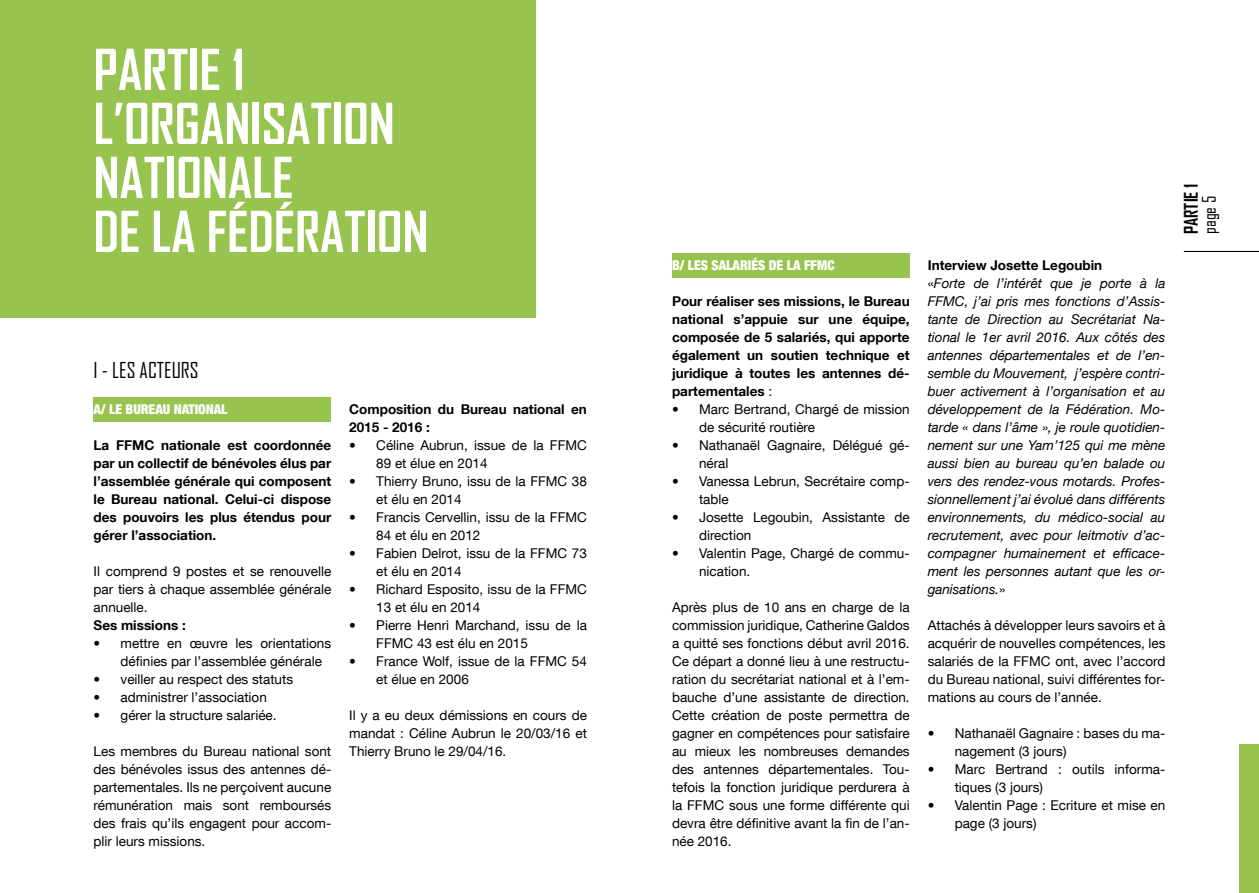
<style>
.page{position:relative;width:1259px;height:893px;background:#fff}
.page>*{position:absolute;margin:0;border:0;box-sizing:border-box;transform-origin:0 0}
.t1{font:700 54px/54px "Agency FB";color:#fff}
.t2{font:21px "Agency FB";color:#000}
.t3{font:700 18px "Agency FB";color:#000}
.t4{font:18px "Agency FB";color:#000}
.t5{font:13.5px/18px "Helvetica Neue LT Com";color:#000}
.t6{font:italic 13.5px/18px "Helvetica Neue LT Com";color:#000}
.t7{font:700 13.5px/18px "Helvetica Neue LT Com";color:#000;text-align:justify}
.t8{font:900 condensed 13.5px "Helvetica Neue LT Com";color:#fff}
.s1{font-weight:400}
.s2{font-weight:700;font-style:normal}
.s3{font-style:normal}
</style>
<div class="page">
<hr style="left:1183px;top:251px;width:76px;height:1px;background:#000">
<div style="left:0;top:0;width:536px;height:317px;background:#97c44e"></div>
<div style="left:1239px;top:744px;width:20px;height:149px;background:#97c44e"></div>
<div style="left:94px;top:398px;width:237px;height:24px;background:#97c44e"></div>
<div style="left:672px;top:254px;width:237px;height:24px;background:#97c44e"></div>
<h1 class="t1" style="left:94px;top:41px;width:336px">PARTIE 1<br>L’ORGANISATION<br>NATIONALE<br>DE LA FÉDÉRATION</h1>
<h2 class="t2" style="left:94px;top:357px;width:107px">I - LES ACTEURS</h2>
<p class="t8" style="left:94px;top:401px;width:135px">A/ LE BUREAU NATIONAL</p>
<p class="t7" style="left:94px;top:436px;width:239px">La FFMC nationale est coordonnée par un collectif de bénévoles élus par l’assemblée générale qui composent le Bureau national. Celui-ci dispose des pouvoirs les plus étendus pour gérer l’association.</p>
<p class="t5" style="left:94px;top:562px;width:239px;text-align:justify">Il comprend 9 postes et se renouvelle par tiers à chaque assemblée générale annuelle.</p>
<p class="t7" style="left:94px;top:616px;width:94px">Ses missions :</p>
<p class="t5" style="left:121px;top:634px;width:212px;text-indent:-27px">• mettre en œuvre les orientations définies par l’assemblée générale</p>
<p class="t5" style="left:94px;top:670px;width:201px">• veiller au respect des statuts</p>
<p class="t5" style="left:94px;top:688px;width:175px">• administrer l’association</p>
<p class="t5" style="left:94px;top:706px;width:185px">• gérer la structure salariée.</p>
<p class="t5" style="left:94px;top:742px;width:239px;text-align:justify">Les membres du Bureau national sont des bénévoles issus des antennes dé&shy;partementales. Ils ne perçoivent aucune rémunération mais sont remboursés des frais qu’ils engagent pour accom&shy;plir leurs missions.</p>
<p class="t7" style="left:349px;top:400px;width:239px">Composition du Bureau national en<br>2015 - 2016 :</p>
<p class="t5" style="left:376px;top:436px;width:212px;text-indent:-27px">• Céline Aubrun, issue de la FFMC<br>89 et élue en 2014</p>
<p class="t5" style="left:376px;top:472px;width:212px;text-indent:-27px">• Thierry Bruno, issu de la FFMC 38 et élu en 2014</p>
<p class="t5" style="left:376px;top:508px;width:212px;text-indent:-27px">• Francis Cervellin, issu de la FFMC<br>84 et élu en 2012</p>
<p class="t5" style="left:376px;top:544px;width:212px;text-indent:-27px">• Fabien Delrot, issu de la FFMC 73 et élu en 2014</p>
<p class="t5" style="left:376px;top:580px;width:212px;text-indent:-27px">• Richard Esposito, issu de la FFMC<br>13 et élu en 2014</p>
<p class="t5" style="left:376px;top:616px;width:212px;text-indent:-27px">• Pierre Henri Marchand, issu de la<br>FFMC 43 est élu en 2015</p>
<p class="t5" style="left:376px;top:652px;width:212px;text-indent:-27px">• France Wolf, issue de la FFMC 54 et élue en 2006</p>
<p class="t5" style="left:349px;top:706px;width:239px;text-align:justify">Il y a eu deux démissions en cours de mandat : Céline Aubrun le 20/03/16 et Thierry Bruno le 29/04/16.</p>
<p class="t8" style="left:672px;top:257px;width:164px">B/ LES SALARIÉS DE LA FFMC</p>
<p class="t7" style="left:672px;top:292px;width:239px">Pour réaliser ses missions, le Bureau national s’appuie sur une équipe, composée de 5 salariés, qui apporte également un soutien technique et juridique à toutes les antennes dé&shy;partementales <span class="s1">:</span></p>
<p class="t5" style="left:699px;top:400px;width:212px;text-indent:-27px">• Marc Bertrand, Chargé de mission de sécurité routière</p>
<p class="t5" style="left:699px;top:436px;width:212px;text-indent:-27px">• Nathanaël Gagnaire, Délégué gé&shy;néral</p>
<p class="t5" style="left:699px;top:472px;width:212px;text-indent:-27px">• Vanessa Lebrun, Secrétaire comp&shy;table</p>
<p class="t5" style="left:699px;top:508px;width:212px;text-indent:-27px">• Josette Legoubin, Assistante de direction</p>
<p class="t5" style="left:699px;top:544px;width:212px;text-indent:-27px">• Valentin Page, Chargé de commu&shy;nication.</p>
<p class="t5" style="left:672px;top:598px;width:239px;text-align:justify">Après plus de 10 ans en charge de la commission juridique, Catherine Galdos a quitté ses fonctions début avril 2016.<br>Ce départ a donné lieu à une restructu&shy;ration du secrétariat national et à l’em&shy;bauche d’une assistante de direction.<br>Cette création de poste permettra de gagner en compétences pour satisfaire au mieux les nombreuses demandes des antennes départementales. Tou&shy;tefois la fonction juridique perdurera à la FFMC sous une forme différente qui devra être définitive avant la fin de l’an&shy;née 2016.</p>
<p class="t6" style="left:927px;top:256px;width:239px"><span class="s2">Interview Josette Legoubin<br></span><span class="s3">«</span>Forte de l’intérêt que je porte à la FFMC, j’ai pris mes fonctions d’Assis&shy;tante de Direction au Secrétariat Na&shy;tional le 1er avril 2016. Aux côtés des antennes départementales et de l’en&shy;semble du Mouvement, j’espère contri&shy;buer activement à l’organisation et au développement de la Fédération. Mo&shy;tarde « dans l’âme », je roule quotidien&shy;nement sur une Yam’125 qui me mène aussi bien au bureau qu’en balade ou vers des rendez-vous motards. Profes&shy;sionnellement j’ai évolué dans différents environnements, du médico-social au recrutement, avec pour leitmotiv d’ac&shy;compagner humainement et efficace&shy;ment les personnes autant que les or&shy;ganisations.<span class="s3">»</span></p>
<p class="t5" style="left:927px;top:616px;width:239px;text-align:justify">Attachés à développer leurs savoirs et à acquérir de nouvelles compétences, les salariés de la FFMC ont, avec l’accord du Bureau national, suivi différentes for&shy;mations au cours de l’année.</p>
<p class="t5" style="left:954px;top:724px;width:212px;text-indent:-27px">• Nathanaël Gagnaire : bases du ma&shy;nagement (3 jours)</p>
<p class="t5" style="left:954px;top:760px;width:212px;text-indent:-27px">• Marc Bertrand : outils informa&shy;tiques (3 jours)</p>
<p class="t5" style="left:954px;top:796px;width:212px;text-indent:-27px">• Valentin Page : Ecriture et mise en page (3 jours)</p>
<h3 class="t3" style="left:1180px;top:234px;width:52px;rotate:-90deg">PARTIE 1</h3>
<h3 class="t4" style="left:1198px;top:234px;width:39px;rotate:-90deg">page 5</h3>
</div>
